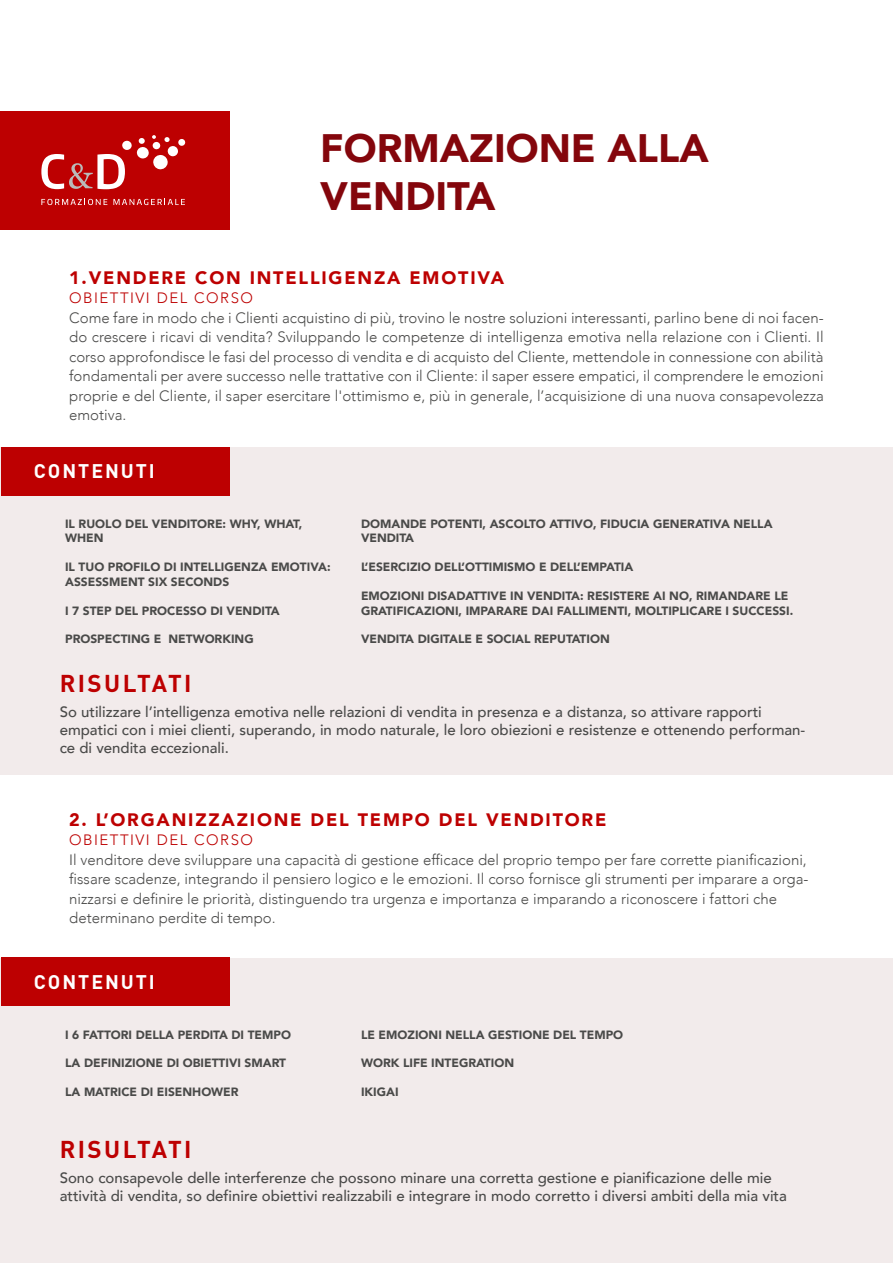
<style>
.page{position:relative;width:893px;height:1263px;background:#fff}
.page>*{position:absolute;margin:0;border:0;box-sizing:border-box;transform-origin:0 0}
.t1{font:900 39.6px/47.5px "Avenir";color:#84060c}
.t2{font:700 24px "DIN";letter-spacing:.1em;color:#bd0001}
.t3{font:700 19.5px "DIN";letter-spacing:.1em;color:#fff}
.t4{font:900 18px "Avenir";letter-spacing:.1em;color:#bd0001}
.t5{font:300 15px/19.5px "Avenir";color:#4a4a49;text-align:justify}
.t6{font:500 15px/18px "Avenir";color:#4a4a49}
.t7{font:300 15px "Avenir";letter-spacing:.1em;color:#bd0001}
.t8{font:900 12px/14.4px "Avenir";color:#4a4a49}
</style>
<div class="page">
<div style="left:0;top:112px;width:229px;height:118px;background:#bd0001"></div>
<div style="left:122px;top:140px;width:10px;height:10px;background:#fff;border-radius:4px"></div>
<div style="left:178px;top:139px;width:7px;height:7px;background:#fff;border-radius:50%"></div>
<svg style="left:136px;top:135px;width:42px;height:35px"></svg>
<svg style="left:41px;top:199px;width:66px;height:6px"></svg>
<svg style="left:113px;top:199px;width:72px;height:6px"></svg>
<svg style="left:41px;top:154px;width:84px;height:35px"></svg>
<div style="left:0;top:448px;width:893px;height:327px;background:#f2ebeb"></div>
<div style="left:1px;top:447px;width:228px;height:48px;background:#bd0001"></div>
<div style="left:0;top:958px;width:893px;height:305px;background:#f2ebeb"></div>
<div style="left:1px;top:957px;width:228px;height:49px;background:#bd0001"></div>
<h1 class="t1" style="left:320px;top:124px;width:390px">FORMAZIONE ALLA<br>VENDITA</h1>
<p class="t4" style="left:69px;top:262px;width:437px">1.VENDERE CON INTELLIGENZA EMOTIVA</p>
<p class="t7" style="left:69px;top:289px;width:185px">OBIETTIVI DEL CORSO</p>
<p class="t5" style="left:69px;top:308px;width:756px">Come fare in modo che i Clienti acquistino di più, trovino le nostre soluzioni interessanti, parlino bene di noi facen&shy;do crescere i ricavi di vendita? Sviluppando le competenze di intelligenza emotiva nella relazione con i Clienti. Il corso approfondisce le fasi del processo di vendita e di acquisto del Cliente, mettendole in connessione con abilità fondamentali per avere successo nelle trattative con il Cliente: il saper essere empatici, il comprendere le emozioni proprie e del Cliente, il saper esercitare l'ottimismo e, più in generale, l’acquisizione di una nuova consapevolezza emotiva.</p>
<h3 class="t3" style="left:34px;top:459px;width:123px">CONTENUTI</h3>
<p class="t8" style="left:65px;top:516px;width:239px">IL RUOLO DEL VENDITORE: WHY, WHAT,<br>WHEN</p>
<p class="t8" style="left:65px;top:560px;width:267px">IL TUO PROFILO DI INTELLIGENZA EMOTIVA:<br>ASSESSMENT SIX SECONDS</p>
<p class="t8" style="left:65px;top:603px;width:216px">I 7 STEP DEL PROCESSO DI VENDITA</p>
<p class="t8" style="left:65px;top:632px;width:190px">PROSPECTING E NETWORKING</p>
<h2 class="t2" style="left:60px;top:668px;width:133px">RISULTATI</h2>
<p class="t8" style="left:361px;top:516px;width:413px">DOMANDE POTENTI, ASCOLTO ATTIVO, FIDUCIA GENERATIVA NELLA<br>VENDITA</p>
<p class="t8" style="left:361px;top:560px;width:274px">L’ESERCIZIO DELL’OTTIMISMO E DELL’EMPATIA</p>
<p class="t8" style="left:361px;top:588px;width:434px">EMOZIONI DISADATTIVE IN VENDITA: RESISTERE AI NO, RIMANDARE LE<br>GRATIFICAZIONI, IMPARARE DAI FALLIMENTI, MOLTIPLICARE I SUCCESSI.</p>
<p class="t8" style="left:361px;top:632px;width:250px">VENDITA DIGITALE E SOCIAL REPUTATION</p>
<p class="t6" style="left:60px;top:702px;width:747px">So utilizzare l’intelligenza emotiva nelle relazioni di vendita in presenza e a distanza, so attivare rapporti empatici con i miei clienti, superando, in modo naturale, le loro obiezioni e resistenze e ottenendo performan&shy;ce di vendita eccezionali.</p>
<p class="t4" style="left:69px;top:804px;width:539px">2. L’ORGANIZZAZIONE DEL TEMPO DEL VENDITORE</p>
<p class="t7" style="left:69px;top:831px;width:185px">OBIETTIVI DEL CORSO</p>
<p class="t5" style="left:69px;top:850px;width:741px;text-align:left">Il venditore deve sviluppare una capacità di gestione efficace del proprio tempo per fare corrette pianificazioni, fissare scadenze, integrando il pensiero logico e le emozioni. Il corso fornisce gli strumenti per imparare a orga&shy;nizzarsi e definire le priorità, distinguendo tra urgenza e importanza e imparando a riconoscere i fattori che determinano perdite di tempo.</p>
<h3 class="t3" style="left:34px;top:969px;width:123px">CONTENUTI</h3>
<p class="t8" style="left:65px;top:1027px;width:227px">I 6 FATTORI DELLA PERDITA DI TEMPO</p>
<p class="t8" style="left:65px;top:1055px;width:223px">LA DEFINIZIONE DI OBIETTIVI SMART</p>
<p class="t8" style="left:65px;top:1084px;width:175px">LA MATRICE DI EISENHOWER</p>
<h2 class="t2" style="left:60px;top:1133px;width:133px">RISULTATI</h2>
<p class="t8" style="left:361px;top:1027px;width:264px">LE EMOZIONI NELLA GESTIONE DEL TEMPO</p>
<p class="t8" style="left:361px;top:1055px;width:155px">WORK LIFE INTEGRATION</p>
<p class="t8" style="left:361px;top:1084px;width:39px">IKIGAI</p>
<p class="t6" style="left:60px;top:1167px;width:729px">Sono consapevole delle interferenze che possono minare una corretta gestione e pianificazione delle mie attività di vendita, so definire obiettivi realizzabili e integrare in modo corretto i diversi ambiti della mia vita</p>
</div>
